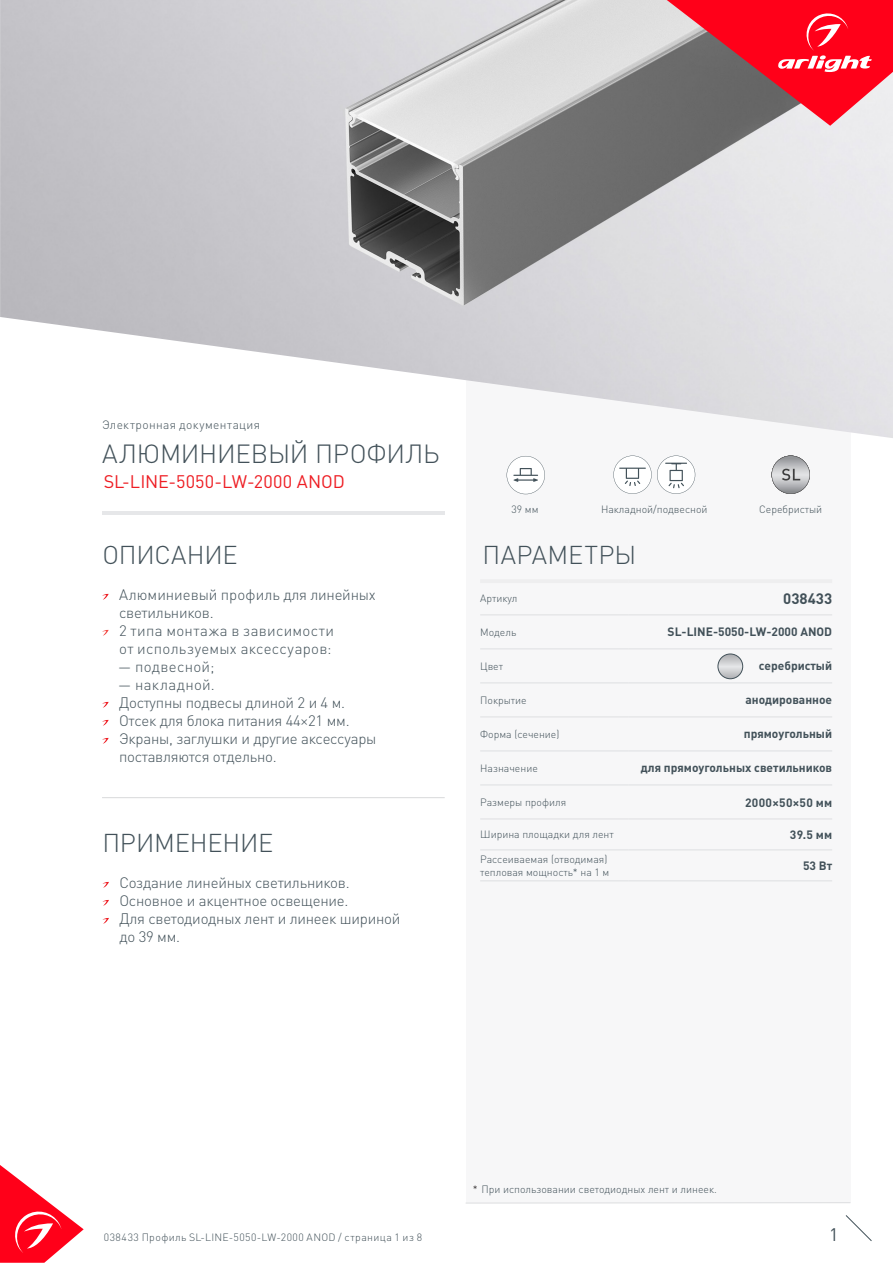
<style>
.page{position:relative;width:893px;height:1263px;background:#fff}
.page>*{position:absolute;margin:0;border:0;box-sizing:border-box;transform-origin:0 0}
.t1{font:300 25.95px "DIN Pro";letter-spacing:-.01em;color:#425159}
.t2{font:300 25.5px "DIN Pro";letter-spacing:-.005em;color:#425159}
.t3{font:300 25.5px "DIN Pro";letter-spacing:.015em;color:#425159}
.t4{font:18px "DIN Pro";letter-spacing:.01em;color:#ee1d23}
.t5{font:18px "DIN Pro";color:#425159}
.t6{font:300 15px/18px "DIN Pro";letter-spacing:-.015em;color:#425159}
.t7{font:300 15px/18px "DIN Pro";letter-spacing:.02em;color:#425159}
.t8{font:700 15px "DIN Pro";color:#425159}
.t9{font:700 12px "DIN Pro";color:#425159}
.t10{font:300 12px "DIN Pro";letter-spacing:.03em;color:#425159}
.t11{font:700 12px "DIN Pro";letter-spacing:.025em;color:#425159}
.t12{font:300 10.5px/12.6px "DIN Pro";color:#425159}
.t13{font:300 10.5px "DIN Pro";letter-spacing:.04em;color:#425159}
.s1{color:#231f20}
</style>
<div class="page">
<svg style="left:0;top:1165px;width:84px;height:98px"></svg>
<svg style="left:845px;top:1215px;width:27px;height:26px"></svg>
<div style="left:466px;top:250px;width:384px;height:953px;background:#f7f7f8"></div>
<img style="left:0;top:0;width:893px;height:438px">
<hr style="left:102px;top:511px;width:342px;height:3px;background:#e6e7e9">
<hr style="left:480px;top:579px;width:148px;height:4px;background:#eeeeef">
<hr style="left:628px;top:579px;width:204px;height:4px;background:#eeeeef">
<hr style="left:480px;top:614px;width:148px;height:1px;background:#e6e7e9">
<hr style="left:628px;top:614px;width:204px;height:1px;background:#e6e7e9">
<hr style="left:480px;top:648px;width:148px;height:2px;background:#e6e7e9">
<hr style="left:628px;top:648px;width:204px;height:2px;background:#e6e7e9">
<hr style="left:480px;top:682px;width:148px;height:2px;background:#e6e7e9">
<hr style="left:628px;top:682px;width:204px;height:2px;background:#e6e7e9">
<hr style="left:480px;top:716px;width:148px;height:2px;background:#e6e7e9">
<hr style="left:628px;top:716px;width:204px;height:2px;background:#e6e7e9">
<hr style="left:480px;top:750px;width:148px;height:2px;background:#e6e7e9">
<hr style="left:628px;top:750px;width:204px;height:2px;background:#e6e7e9">
<hr style="left:480px;top:784px;width:148px;height:2px;background:#e6e7e9">
<hr style="left:628px;top:784px;width:204px;height:2px;background:#e6e7e9">
<hr style="left:480px;top:818px;width:148px;height:2px;background:#e6e7e9">
<hr style="left:628px;top:818px;width:204px;height:2px;background:#e6e7e9">
<hr style="left:480px;top:849px;width:148px;height:2px;background:#e6e7e9">
<hr style="left:628px;top:849px;width:204px;height:2px;background:#e6e7e9">
<hr style="left:480px;top:880px;width:148px;height:1px;background:#e6e7e9">
<hr style="left:628px;top:880px;width:204px;height:1px;background:#e6e7e9">
<hr style="left:466px;top:1202px;width:384px;height:1px;background:#dcdddf">
<svg style="left:667px;top:0;width:226px;height:126px;background:#cf4351"></svg>
<svg style="left:102px;top:882px;width:7px;height:6px"></svg>
<svg style="left:102px;top:900px;width:7px;height:6px"></svg>
<svg style="left:102px;top:918px;width:7px;height:6px"></svg>
<hr style="left:102px;top:797px;width:343px;height:1px;background:#dcdddf">
<svg style="left:507px;top:456px;width:38px;height:38px"></svg>
<svg style="left:613px;top:456px;width:82px;height:38px"></svg>
<svg style="left:102px;top:594px;width:7px;height:6px"></svg>
<svg style="left:102px;top:630px;width:7px;height:6px"></svg>
<svg style="left:102px;top:702px;width:7px;height:6px"></svg>
<svg style="left:102px;top:720px;width:7px;height:6px"></svg>
<svg style="left:102px;top:738px;width:7px;height:6px"></svg>
<svg style="left:772px;top:456px;width:38px;height:38px"></svg>
<svg style="left:718px;top:654px;width:25px;height:25px"></svg>
<div style="left:718px;top:654px;width:25px;height:25px;border:1px solid #425159;border-radius:50%"></div>
<p class="t10" style="left:102px;top:417px;width:160px">Электронная документация</p>
<p class="t1" style="left:102px;top:436px;width:339px">АЛЮМИНИЕВЫЙ ПРОФИЛЬ</p>
<p class="t4" style="left:104px;top:470px;width:243px">SL-LINE-5050-LW-2000 ANOD</p>
<p class="t2" style="left:102px;top:537px;width:137px">ОПИСАНИЕ</p>
<p class="t6" style="left:119px;top:584px;width:258px">Алюминиевый профиль для линейных светильников.</p>
<p class="t7" style="left:119px;top:620px;width:217px">2 типа монтажа в зависимости от используемых аксессуаров:</p>
<p class="t7" style="left:118px;top:656px;width:98px">— подвесной;</p>
<p class="t7" style="left:118px;top:674px;width:98px">— накладной.</p>
<p class="t6" style="left:119px;top:692px;width:228px">Доступны подвесы длиной 2 и 4 м.</p>
<p class="t6" style="left:119px;top:710px;width:232px">Отсек для блока питания 44×21 мм.</p>
<p class="t6" style="left:119px;top:728px;width:259px">Экраны, заглушки и другие аксессуары поставляются отдельно.</p>
<p class="t2" style="left:102px;top:825px;width:172px">ПРИМЕНЕНИЕ</p>
<p class="t6" style="left:119px;top:872px;width:232px">Создание линейных светильников.</p>
<p class="t6" style="left:119px;top:890px;width:231px">Основное и акцентное освещение.</p>
<p class="t6" style="left:119px;top:908px;width:283px">Для светодиодных лент и линеек шириной до 39 мм.</p>
<p class="t12" style="left:511px;top:502px;width:29px">39 мм</p>
<p class="t12" style="left:601px;top:502px;width:108px">Накладной/подвесной</p>
<p class="t12" style="left:759px;top:502px;width:65px">Серебристый</p>
<p class="t3" style="left:483px;top:537px;width:155px">ПАРАМЕТРЫ</p>
<p class="t12" style="left:480px;top:591px;width:39px">Артикул</p>
<p class="t8" style="left:783px;top:588px;width:50px">038433</p>
<p class="t12" style="left:480px;top:625px;width:38px">Модель</p>
<p class="t9" style="left:668px;top:624px;width:166px">SL-LINE-5050-LW-2000 ANOD</p>
<p class="t12" style="left:480px;top:659px;width:24px">Цвет</p>
<p class="t9" style="left:759px;top:658px;width:75px">серебристый</p>
<p class="t12" style="left:480px;top:693px;width:48px">Покрытие</p>
<p class="t9" style="left:745px;top:692px;width:88px">анодированное</p>
<p class="t12" style="left:480px;top:727px;width:81px">Форма (сечение)</p>
<p class="t9" style="left:744px;top:726px;width:90px">прямоугольный</p>
<p class="t12" style="left:480px;top:761px;width:59px">Назначение</p>
<p class="t9" style="left:641px;top:760px;width:193px">для прямоугольных светильников</p>
<p class="t12" style="left:480px;top:795px;width:87px">Размеры профиля</p>
<p class="t11" style="left:745px;top:794px;width:89px">2000×50×50 мм</p>
<p class="t12" style="left:480px;top:828px;width:135px">Ширина площадки для лент</p>
<p class="t9" style="left:790px;top:826px;width:44px">39.5 мм</p>
<p class="t12" style="left:480px;top:852px;width:131px">Рассеиваемая (отводимая) тепловая мощность* на 1 м</p>
<p class="t9" style="left:803px;top:857px;width:31px">53 Вт</p>
<p class="t12" style="left:473px;top:1183px;width:246px"><span class="s1">*</span> При использовании светодиодных лент и линеек.</p>
<p class="t13" style="left:104px;top:1230px;width:320px">038433 Профиль SL-LINE-5050-LW-2000 ANOD / страница 1 из 8</p>
<p class="t5" style="left:829px;top:1222px;width:11px">1</p>
</div>
